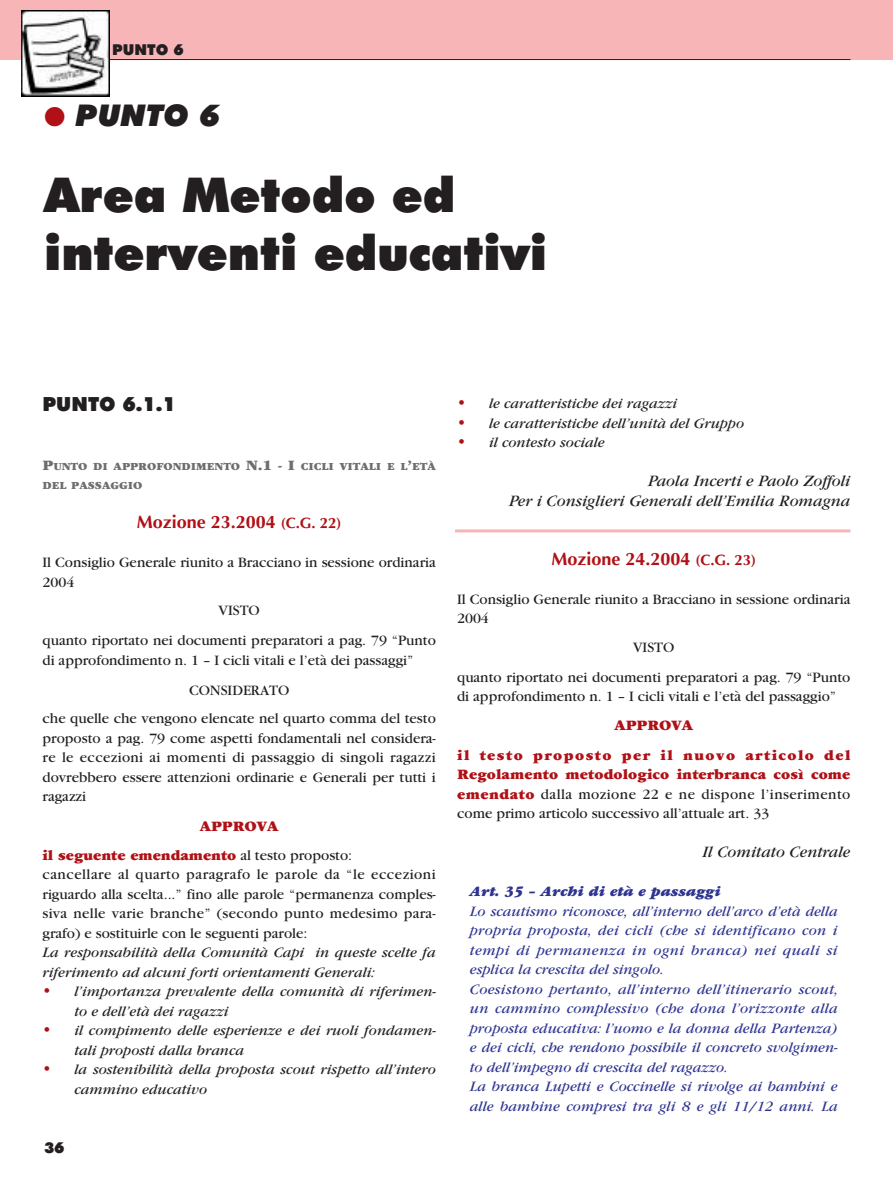
<style>
.page{position:relative;width:893px;height:1191px;background:#fff}
.page>*{position:absolute;margin:0;border:0;box-sizing:border-box;transform-origin:0 0}
.t1{font:900 48px/57.6px "Futura BT";color:#231f20}
.t2{font:italic 900 30px "Futura BT";color:#231f20}
.t3{font:900 19.5px "Futura BT";color:#231f20}
.t4{font:700 18px "Optima";color:#b01016}
.t5{font:italic 16.5px/19.5px "Garamond";color:#231f20;text-align:right}
.t6{font:15px/19.5px "Garamond";color:#231f20}
.t7{font:italic 15px/19.5px "Garamond";color:#2e3490}
.t8{font:italic 15px/19.5px "Garamond";color:#231f20}
.t9{font:900 15px/28.5px "Garamond";color:#b01016}
.t10{font:900 15px/30px "Garamond";letter-spacing:.095em;color:#b01016;text-align:center}
.t11{font:italic 900 15px "Garamond";color:#2e3490}
.t12{font:900 15px "Futura BT";color:#231f20}
.t13{font:900 11.25px/19.5px "Garamond";color:#6d6e70}
.s1{color:#b01016}
.s2{font-size:15px}
.s3{font-weight:400;color:#231f20}
.s4{font-weight:900;font-style:normal;font-size:18px;color:#b01016}
.s5{font-weight:900;color:#b01016}
</style>
<div class="page">
<div style="left:0;top:0;width:893px;height:59px;background:#f8b5b8"></div>
<hr style="left:43px;top:59px;width:807px;height:1px;background:#231f20">
<img style="left:21px;top:11px;width:89px;height:86px">
<hr style="left:455px;top:529px;width:395px;height:3px;background:#f8b5b8">
<p class="t12" style="left:112px;top:45px;width:73px">PUNTO 6</p>
<h2 class="t2" style="left:44px;top:105px;width:177px"><span class="s1">●</span> PUNTO 6</h2>
<h1 class="t1" style="left:44px;top:171px;width:504px">Area Metodo ed interventi educativi</h1>
<h3 class="t3" style="left:43px;top:397px;width:135px">PUNTO 6.1.1</h3>
<p class="t13" style="left:43px;top:457px;width:395px"><span class="s2">P</span>UNTO DI APPROFONDIMENTO <span class="s2">N.1 - I</span> CICLI VITALI E L<span class="s2">’</span>ETÀ<br>DEL PASSAGGIO</p>
<p class="t4" style="left:137px;top:514px;width:206px">Mozione 23.2004 <span class="s2">(C.G. 22)</span></p>
<p class="t6" style="left:43px;top:554px;width:395px">Il Consiglio Generale riunito a Bracciano in sessione ordinaria<br>2004</p>
<p class="t6" style="left:43px;top:597px;width:395px;line-height:30px;text-align:center">VISTO<br>quanto riportato nei documenti preparatori a pag. 79 “Punto</p>
<p class="t6" style="left:189px;top:646px;width:226px;line-height:30px;text-indent:-146px">di approfondimento n. 1 – I cicli vitali e l’età dei passaggi”<br>CONSIDERATO</p>
<p class="t6" style="left:43px;top:710px;width:395px;text-align:justify">che quelle che vengono elencate nel quarto comma del testo proposto a pag. 79 come aspetti fondamentali nel considera&shy;re le eccezioni ai momenti di passaggio di singoli ragazzi dovrebbero essere attenzioni ordinarie e Generali per tutti i ragazzi</p>
<p class="t9" style="left:43px;top:813px;width:311px;text-indent:157px">APPROVA<br>il seguente emendamento <span class="s3">al testo proposto:</span></p>
<p class="t6" style="left:43px;top:866px;width:395px;text-align:justify">cancellare al quarto paragrafo le parole da “le eccezioni riguardo alla scelta...” fino alle parole “permanenza comples&shy;siva nelle varie branche” (secondo punto medesimo para&shy;grafo) e sostituirle con le seguenti parole:</p>
<p class="t8" style="left:43px;top:944px;width:395px">La responsabilità della Comunità Capi in queste scelte fa riferimento ad alcuni forti orientamenti Generali:</p>
<p class="t8" style="left:74px;top:983px;width:363px;text-indent:-32px"><span class="s4">•</span> l’importanza prevalente della comunità di riferimen&shy;to e dell’età dei ragazzi</p>
<p class="t8" style="left:74px;top:1022px;width:363px;text-indent:-32px"><span class="s4">•</span> il compimento delle esperienze e dei ruoli fondamen&shy;tali proposti dalla branca</p>
<p class="t8" style="left:74px;top:1061px;width:363px;text-indent:-32px"><span class="s4">•</span> la sostenibilità della proposta scout rispetto all’intero cammino educativo</p>
<p class="t12" style="left:44px;top:1142px;width:22px">36</p>
<p class="t8" style="left:457px;top:395px;width:222px"><span class="s4">•</span> le caratteristiche dei ragazzi</p>
<p class="t8" style="left:457px;top:415px;width:289px"><span class="s4">•</span> le caratteristiche dell’unità del Gruppo</p>
<p class="t8" style="left:457px;top:434px;width:149px"><span class="s4">•</span> il contesto sociale</p>
<p class="t5" style="left:509px;top:473px;width:343px">Paola Incerti e Paolo Zoffoli<br>Per i Consiglieri Generali dell’Emilia Romagna</p>
<p class="t4" style="left:551px;top:551px;width:206px">Mozione 24.2004 <span class="s2">(C.G. 23)</span></p>
<p class="t6" style="left:457px;top:590px;width:395px">Il Consiglio Generale riunito a Bracciano in sessione ordinaria<br>2004</p>
<p class="t6" style="left:457px;top:633px;width:395px;line-height:30px;text-align:center">VISTO<br>quanto riportato nei documenti preparatori a pag. 79 “Punto</p>
<p class="t6" style="left:457px;top:688px;width:381px">di approfondimento n. 1 – I cicli vitali e l’età del passaggio”</p>
<p class="t10" style="left:457px;top:711px;width:395px">APPROVA<br>il testo proposto per il nuovo articolo del</p>
<p class="t6" style="left:457px;top:766px;width:395px;text-align:justify"><span class="s5">Regolamento metodologico interbranca così come emendato</span> dalla mozione 22 e ne dispone l’inserimento come primo articolo successivo all’attuale art. 33</p>
<p class="t5" style="left:703px;top:843px;width:149px">Il Comitato Centrale</p>
<p class="t11" style="left:470px;top:886px;width:252px">Art. 35 – Archi di età e passaggi</p>
<p class="t7" style="left:470px;top:902px;width:370px">Lo scautismo riconosce, all’interno dell’arco d’età della propria proposta, dei cicli (che si identificano con i tempi di permanenza in ogni branca) nei quali si esplica la crescita del singolo.<br>Coesistono pertanto, all’interno dell’itinerario scout, un cammino complessivo (che dona l’orizzonte alla proposta educativa: l’uomo e la donna della Partenza) e dei cicli, che rendono possibile il concreto svolgimen&shy;to dell’impegno di crescita del ragazzo.<br>La branca Lupetti e Coccinelle si rivolge ai bambini e alle bambine compresi tra gli 8 e gli 11/12 anni. La</p>
</div>
